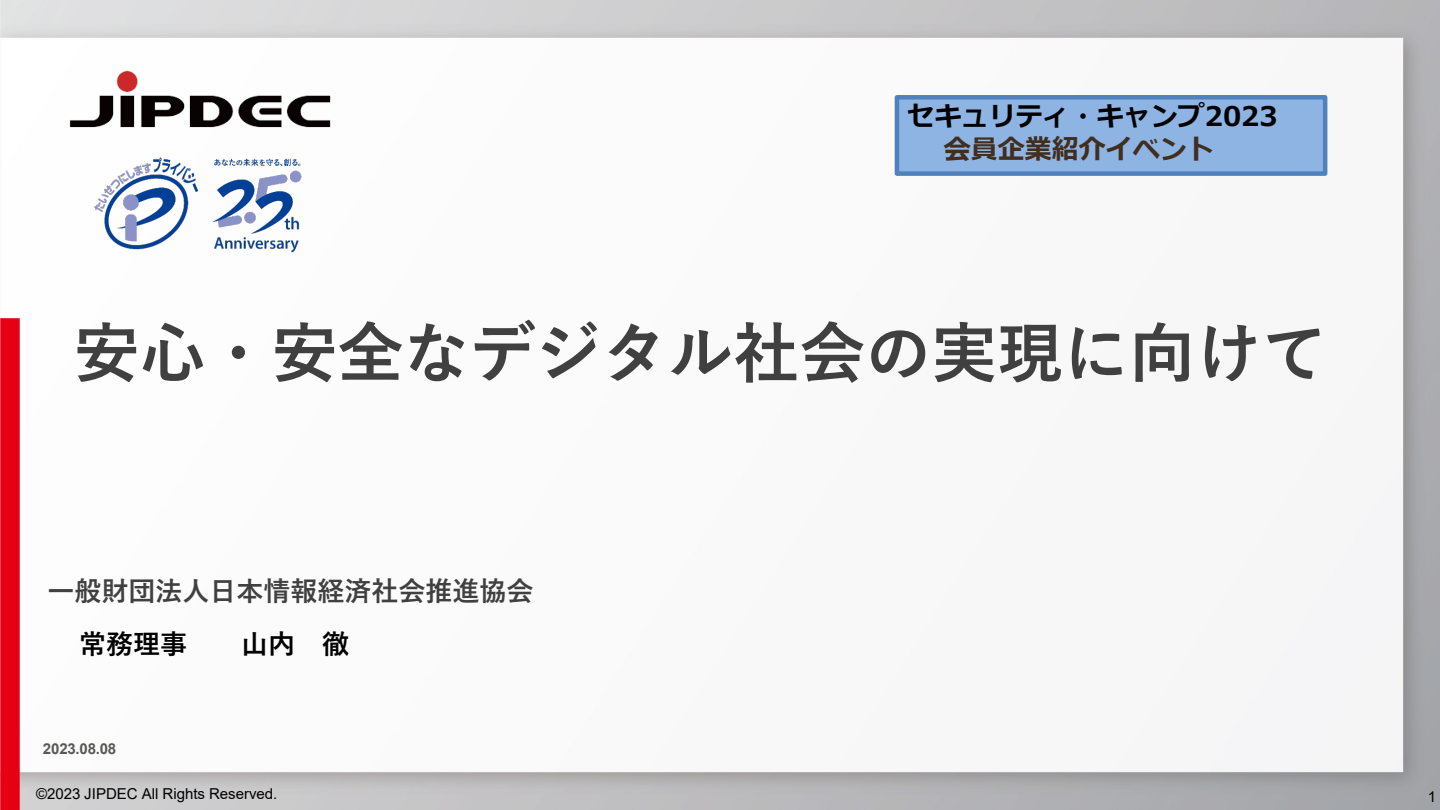
<style>
.page{position:relative;width:1440px;height:810px;background:#fff}
.page>*{position:absolute;margin:0;border:0;box-sizing:border-box;transform-origin:0 0}
.t1{font:700 66px "Yu Gothic";color:#404040}
.t2{font:700 27px "Yu Gothic";color:#404040}
.t3{font:700 27px "Meiryo";color:#000}
.t4{font:700 27px "Meiryo";color:#422e1e}
.t5{font:700 27px "Yu Gothic";color:#000}
.t6{font:15px "Arial";color:#000}
.t7{font:700 15px "Arial";letter-spacing:-.01em;color:#595857}
</style>
<div class="page">
<img style="left:0;top:0;width:1440px;height:810px">
<div style="left:0;top:319px;width:19px;height:491px;background:#e60013"></div>
<img style="left:70px;top:71px;width:261px;height:56px">
<img style="left:81px;top:144px;width:238px;height:118px">
<div style="left:895px;top:95px;width:432px;height:81px;background:#8eb4e3;border:4px solid #4f81bd"></div>
<p class="t3" style="left:908px;top:97px;width:372px">セキュリティ・キャンプ2023</p>
<p class="t4" style="left:944px;top:130px;width:271px">会員企業紹介イベント</p>
<h1 class="t1" style="left:74px;top:316px;width:1255px">安心・安全なデジタル社会の実現に向けて</h1>
<h2 class="t2" style="left:47px;top:576px;width:487px">一般財団法人日本情報経済社会推進協会</h2>
<h2 class="t5" style="left:79px;top:629px;width:110px">常務理事</h2>
<h2 class="t5" style="left:241px;top:629px;width:109px">山内 徹</h2>
<p class="t7" style="left:43px;top:738px;width:75px">2023.08.08</p>
<p class="t6" style="left:36px;top:783px;width:243px">©2023 JIPDEC All Rights Reserved.</p>
<p class="t6" style="left:1428px;top:786px;width:10px">1</p>
</div>
